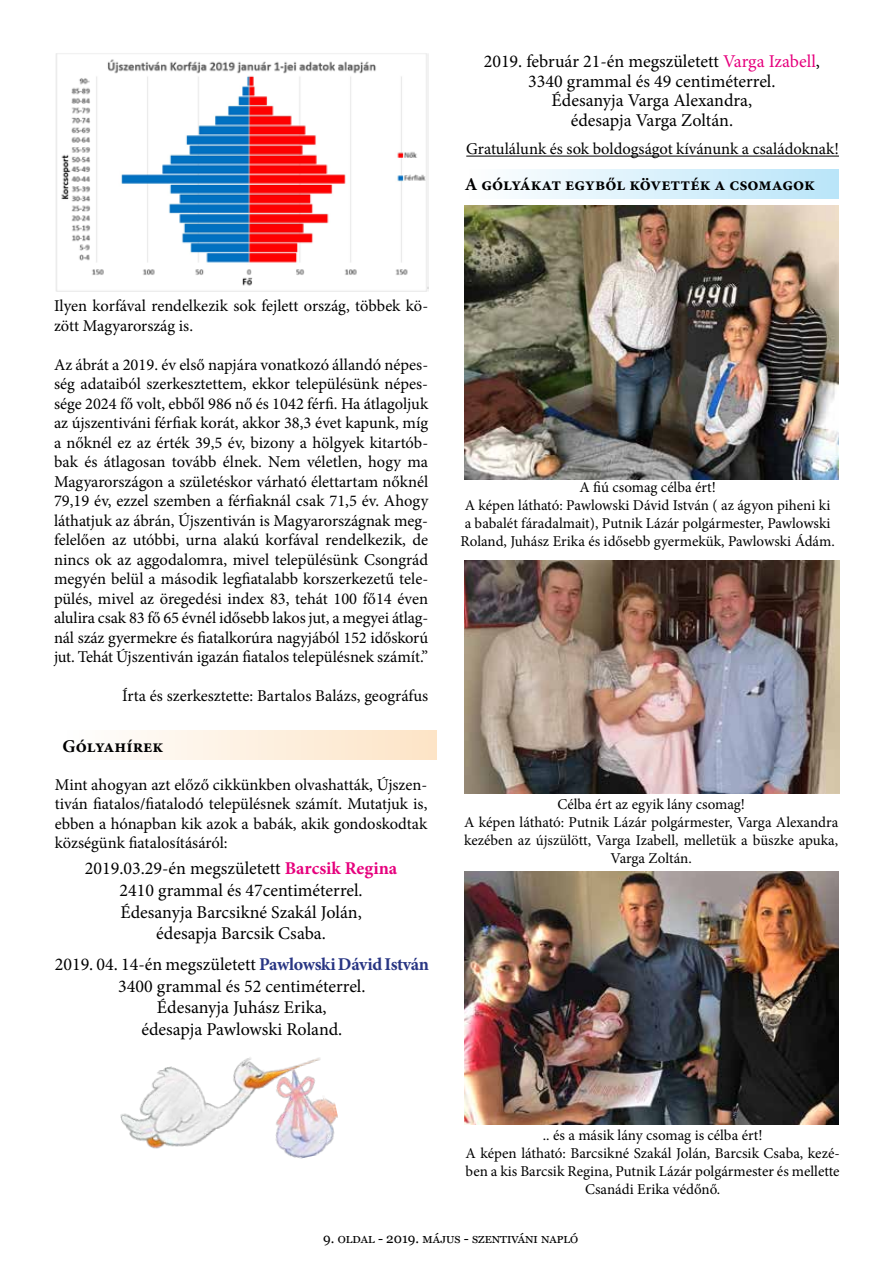
<style>
.page{position:relative;width:893px;height:1263px;background:#fff}
.page>*{position:absolute;margin:0;border:0;box-sizing:border-box;transform-origin:0 0}
.t1{font:18px/21.6px "Minion Pro";color:#000;text-align:center}
.t2{font:700 18px "Minion Pro";color:#000}
.t3{font:16.5px/19.5px "Minion Pro";color:#000;text-align:justify}
.t4{font:15px/18px "Minion Pro";color:#000;text-align:center}
.t5{font:13.5px "Georgia";color:#000}
.s1{color:#e6007d}
.s2{font-weight:700;color:#e6007d}
.s3{font-weight:700;color:#283583}
</style>
<div class="page">
<img style="left:56px;top:53px;width:372px;height:239px">
<div style="left:54px;top:730px;width:383px;height:30px;background:linear-gradient(to right,#feffff,#fde4c6)"></div>
<img style="left:120px;top:1057px;width:218px;height:102px">
<hr style="left:466px;top:156px;width:373px;height:1px;background:#000">
<div style="left:456px;top:169px;width:383px;height:30px;background:linear-gradient(to right,#fff,#b9e5f9)"></div>
<img style="left:464px;top:871px;width:374px;height:253px">
<img style="left:465px;top:206px;width:374px;height:273px">
<img style="left:465px;top:561px;width:374px;height:233px">
<p class="t1" style="left:484px;top:52px;width:338px;line-height:19.5px">2019. február 21-én megszületett <span class="s1">Varga Izabell</span>, 3340 grammal és 49 centiméterrel.<br>Édesanyja Varga Alexandra,<br>édesapja Varga Zoltán.</p>
<p class="t3" style="left:466px;top:139px;width:374px">Gratulálunk és sok boldogságot kívánunk a családoknak!</p>
<p class="t2" style="left:465px;top:172px;width:352px">A gólyákat egyből követték a csomagok</p>
<p class="t3" style="left:54px;top:296px;width:376px">Ilyen korfával rendelkezik sok fejlett ország, többek kö&shy;zött Magyarország is.</p>
<p class="t3" style="left:54px;top:355px;width:376px">Az ábrát a 2019. év első napjára vonatkozó állandó népes&shy;ség adataiból szerkesztettem, ekkor településünk népes&shy;sége 2024 fő volt, ebből 986 nő és 1042 férfi. Ha átlagoljuk az újszentiváni férfiak korát, akkor 38,3 évet kapunk, míg a nőknél ez az érték 39,5 év, bizony a hölgyek kitartób&shy;bak és átlagosan tovább élnek. Nem véletlen, hogy ma Magyarországon a születéskor várható élettartam nőknél 79,19 év, ezzel szemben a férfiaknál csak 71,5 év. Ahogy láthatjuk az ábrán, Újszentiván is Magyarországnak meg&shy;felelően az utóbbi, urna alakú korfával rendelkezik, de nincs ok az aggodalomra, mivel településünk Csongrád megyén belül a második legfiatalabb korszerkezetű tele&shy;pülés, mivel az öregedési index 83, tehát 100 fő14 éven alulira csak 83 fő 65 évnél idősebb lakos jut, a megyei átlag&shy;nál száz gyermekre és fiatalkorúra nagyjából 152 időskorú jut. Tehát Újszentiván igazán fiatalos településnek számít.”</p>
<p class="t3" style="left:122px;top:686px;width:308px">Írta és szerkesztette: Bartalos Balázs, geográfus</p>
<p class="t2" style="left:63px;top:733px;width:102px">Gólyahírek</p>
<p class="t3" style="left:55px;top:775px;width:374px">Mint ahogyan azt előző cikkünkben olvashatták, Újszen&shy;tiván fiatalos/fiatalodó településnek számít. Mutatjuk is, ebben a hónapban kik azok a babák, akik gondoskodtak községünk fiatalosításáról:</p>
<p class="t1" style="left:85px;top:858px;width:314px">2019.03.29-én megszületett <span class="s2">Barcsik Regina </span>2410 grammal és 47centiméterrel.<br>Édesanyja Barcsikné Szakál Jolán,<br>édesapja Barcsik Csaba.</p>
<p class="t1" style="left:55px;top:953px;width:376px">2019. 04. 14-én megszületett <span class="s3">Pawlowski Dávid István </span>3400 grammal és 52 centiméterrel.<br>Édesanyja Juhász Erika,<br>édesapja Pawlowski Roland.</p>
<p class="t4" style="left:460px;top:478px;width:376px">A fiú csomag célba ért!<br>A képen látható: Pawlowski Dávid István ( az ágyon piheni ki a babalét fáradalmait), Putnik Lázár polgármester, Pawlowski Roland, Juhász Erika és idősebb gyermekük, Pawlowski Ádám.</p>
<p class="t4" style="left:464px;top:795px;width:376px">Célba ért az egyik lány csomag!<br>A képen látható: Putnik Lázár polgármester, Varga Alexandra kezében az újszülött, Varga Izabell, melletük a büszke apuka, Varga Zoltán.</p>
<p class="t4" style="left:466px;top:1126px;width:376px">.. és a másik lány csomag is célba ért!<br>A képen látható: Barcsikné Szakál Jolán, Barcsik Csaba, kezé&shy;ben a kis Barcsik Regina, Putnik Lázár polgármester és mellette Csanádi Erika védőnő.</p>
<p class="t5" style="left:323px;top:1230px;width:256px">9. oldal - 2019. május - Szentiváni Napló</p>
</div>
